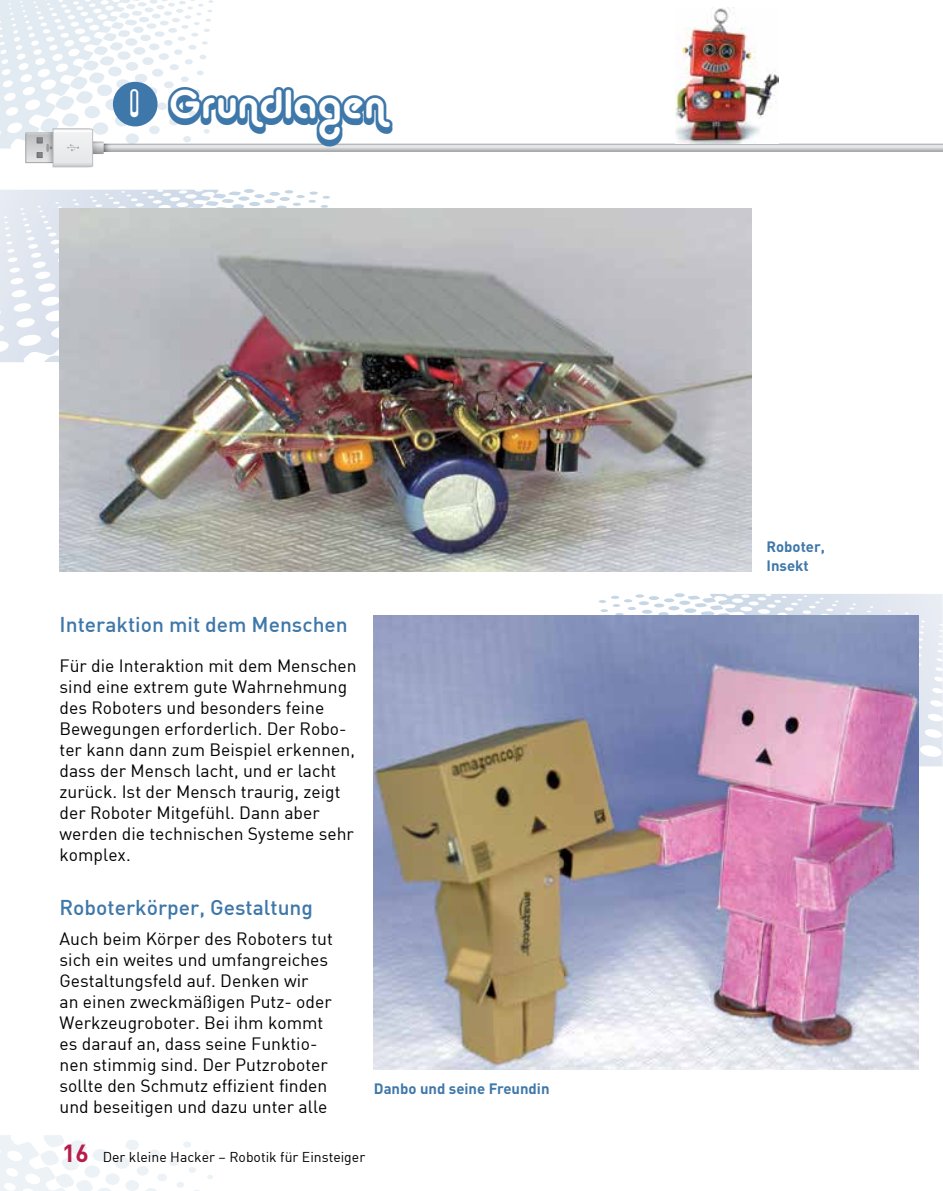
<style>
.page{position:relative;width:943px;height:1191px;background:#fff}
.page>*{position:absolute;margin:0;border:0;box-sizing:border-box;transform-origin:0 0}
.t1{font:40.25px "Alba Super";color:#3e77a9}
.Überschrift_3{font:500 21px "DIN";color:#3e77a9}
.Lauftext{font:17.5px/21px "DIN";color:#000}
.Bildunterschrift{font:700 14.88px/19.2px "DIN";color:#3e77a9}
.t2{font:14px "DIN";color:#000}
.s1{font-size:29.75px;color:#fff}
.s2{font-weight:700;font-size:24.5px;color:#b91c4b}
</style>
<div class="page">
<div style="left:0;top:1135px;width:146px;height:56px;background:linear-gradient(to bottom,#f8fbfc,#f4f8fa)"></div>
<svg style="left:0;top:0;width:146px;height:149px;fill:#e2ebf2"></svg>
<svg style="left:28px;top:135px;width:9px;height:26px"></svg>
<div style="left:26px;top:133px;width:28px;height:30px;border:1px solid #a7a9ac"></div>
<svg style="left:37px;top:128px;width:906px;height:39px"></svg>
<div style="left:113px;top:82px;width:45px;height:44px;background:#3e77a9;border-radius:50%"></div>
<img style="left:675px;top:8px;width:103px;height:136px">
<svg style="left:674px;top:593px;width:268px;height:173px"></svg>
<svg style="left:0;top:189px;width:254px;height:173px"></svg>
<img style="left:60px;top:208px;width:691px;height:363px">
<img style="left:374px;top:615px;width:544px;height:454px">
<h1 class="t1" style="left:130px;top:80px;width:256px"><span class="s1">1</span> Grundlagen</h1>
<p class="Überschrift_3" style="left:60px;top:610px;width:290px">Interaktion mit dem Menschen</p>
<p class="Lauftext" style="left:60px;top:655px;width:298px">Für die Interaktion mit dem Menschen sind eine extrem gute Wahrnehmung des Roboters und besonders feine<br>Bewegungen erforderlich. Der Robo&shy;ter kann dann zum Beispiel erkennen, dass der Mensch lacht, und er lacht zurück. Ist der Mensch traurig, zeigt der Roboter Mitgefühl. Dann aber werden die technischen Systeme sehr komplex.</p>
<p class="Überschrift_3" style="left:60px;top:894px;width:255px">Roboterkörper, Gestaltung</p>
<p class="Lauftext" style="left:60px;top:928px;width:275px">Auch beim Körper des Roboters tut sich ein weites und umfangreiches Gestaltungsfeld auf. Denken wir<br>an einen zweckmäßigen Putz- oder Werkzeugroboter. Bei ihm kommt es darauf an, dass seine Funktio&shy;nen stimmig sind. Der Putzroboter sollte den Schmutz effizient finden und beseitigen und dazu unter alle</p>
<p class="Bildunterschrift" style="left:374px;top:1078px;width:177px">Danbo und seine Freundin</p>
<p class="t2" style="left:62px;top:1148px;width:305px"><span class="s2">16</span> Der kleine Hacker – Robotik für Einsteiger</p>
<p class="Bildunterschrift" style="left:766px;top:536px;width:60px">Roboter,<br>Insekt</p>
</div>
